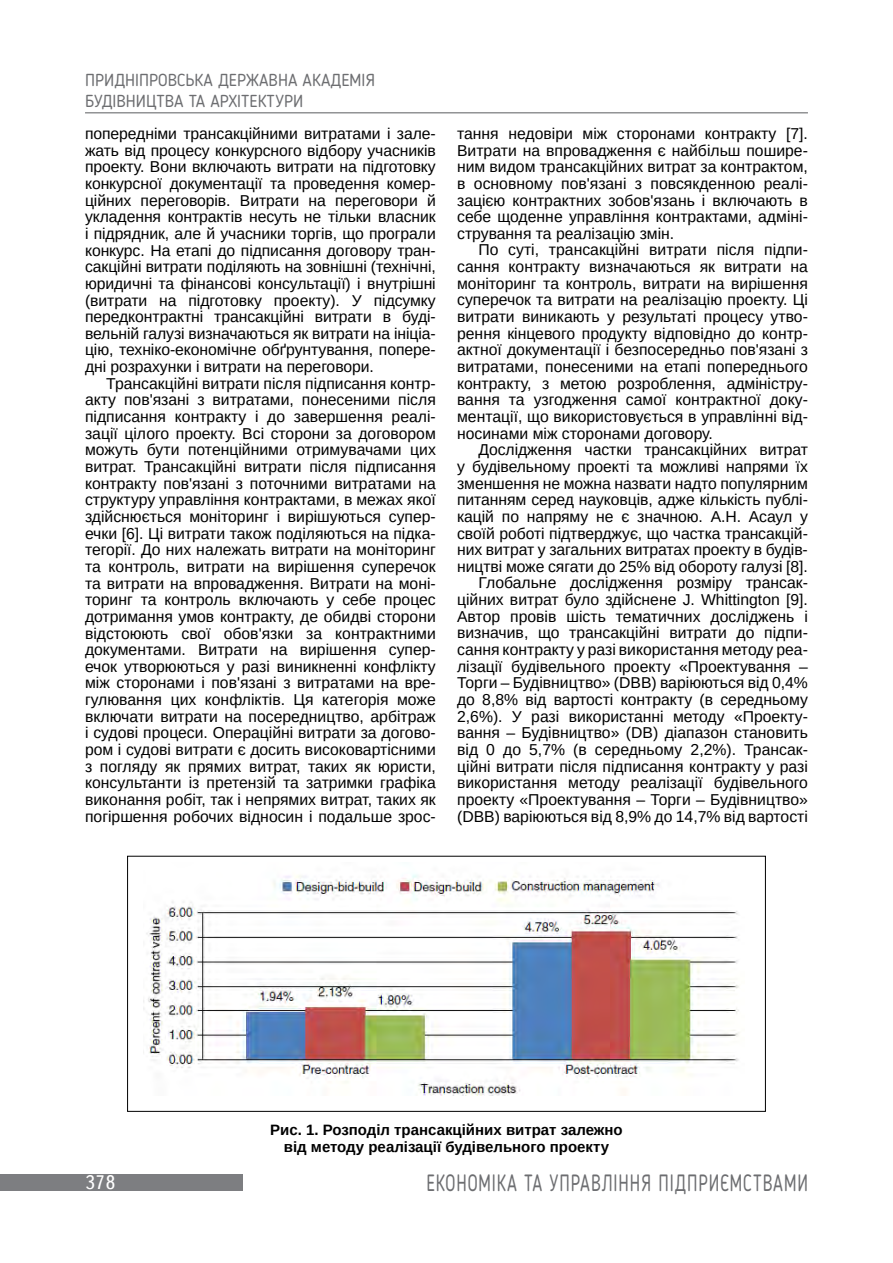
<style>
.page{position:relative;width:893px;height:1263px;background:#fff}
.page>*{position:absolute;margin:0;border:0;box-sizing:border-box;transform-origin:0 0}
.t1{font:23.4px "Blogger Sans";letter-spacing:.05em;color:#6d6e71;scale:.77 1}
.t2{font:19.5px "Ukrainian Text";color:#fff}
.t3{font:17.25px/20.7px "Blogger Sans";color:#6d6e71}
.t4{font:15.75px/16.6px "Arimo";color:#000;text-align:justify}
.t5{font:700 15px/16.5px "Arimo";color:#000;text-align:center}
</style>
<div class="page">
<hr style="left:85px;top:112px;width:723px;height:1px;background:#6d6e71">
<div style="left:0;top:1173px;width:242px;height:17px;background:#7d7e81"></div>
<img style="left:146px;top:874px;width:593px;height:222px">
<p class="t3" style="left:85px;top:69px;width:291px">ПРИДНІПРОВСЬКА ДЕРЖАВНА АКАДЕМІЯ<br>БУДІВНИЦТВА ТА АРХІТЕКТУРИ</p>
<p class="t4" style="left:85px;top:125px;width:352px">попередніми трансакційними витратами і зале&shy;жать від процесу конкурсного відбору учасників проекту. Вони включають витрати на підготовку конкурсної документації та проведення комер&shy;ційних переговорів. Витрати на переговори й укладення контрактів несуть не тільки власник і підрядник, але й учасники торгів, що програли конкурс. На етапі до підписання договору тран&shy;сакційні витрати поділяють на зовнішні (технічні, юридичні та фінансові консультації) і внутрішні (витрати на підготовку проекту). У підсумку передконтрактні трансакційні витрати в буді&shy;вельній галузі визначаються як витрати на ініціа&shy;цію, техніко-економічне обґрунтування, попере&shy;дні розрахунки і витрати на переговори.</p>
<p class="t4" style="left:85px;top:375px;width:352px;text-indent:21px">Трансакційні витрати після підписання контр&shy;акту пов'язані з витратами, понесеними після підписання контракту і до завершення реалі&shy;зації цілого проекту. Всі сторони за договором можуть бути потенційними отримувачами цих витрат. Трансакційні витрати після підписання контракту пов'язані з поточними витратами на структуру управління контрактами, в межах якої здійснюється моніторинг і вирішуються супер&shy;ечки [6]. Ці витрати також поділяються на підка&shy;тегорії. До них належать витрати на моніторинг та контроль, витрати на вирішення суперечок та витрати на впровадження. Витрати на моні&shy;торинг та контроль включають у себе процес дотримання умов контракту, де обидві сторони відстоюють свої обов'язки за контрактними документами. Витрати на вирішення супер&shy;ечок утворюються у разі виникненні конфлікту між сторонами і пов'язані з витратами на вре&shy;гулювання цих конфліктів. Ця категорія може включати витрати на посередництво, арбітраж і судові процеси. Операційні витрати за догово&shy;ром і судові витрати є досить високовартісними з погляду як прямих витрат, таких як юристи, консультанти із претензій та затримки графіка виконання робіт, так і непрямих витрат, таких як погіршення робочих відносин і подальше зрос-</p>
<p class="t4" style="left:457px;top:125px;width:352px">тання недовіри між сторонами контракту [7].<br>Витрати на впровадження є найбільш пошире&shy;ним видом трансакційних витрат за контрактом, в основному пов'язані з повсякденною реалі&shy;зацією контрактних зобов'язань і включають в себе щоденне управління контрактами, адміні&shy;стрування та реалізацію змін.</p>
<p class="t4" style="left:457px;top:242px;width:352px;text-indent:21px">По суті, трансакційні витрати після підпи&shy;сання контракту визначаються як витрати на моніторинг та контроль, витрати на вирішення суперечок та витрати на реалізацію проекту. Ці витрати виникають у результаті процесу утво&shy;рення кінцевого продукту відповідно до контр&shy;актної документації і безпосередньо пов'язані з витратами, понесеними на етапі попереднього контракту, з метою розроблення, адміністру&shy;вання та узгодження самої контрактної доку&shy;ментації, що використовується в управлінні від&shy;носинами між сторонами договору.</p>
<p class="t4" style="left:457px;top:442px;width:352px;text-align:right">Дослідження частки трансакційних витрат<br>у будівельному проекті та можливі напрями їх зменшення не можна назвати надто популярним питанням серед науковців, адже кількість публі&shy;кацій по напряму не є значною. А.Н. Асаул у своїй роботі підтверджує, що частка трансакцій&shy;них витрат у загальних витратах проекту в будів&shy;ництві може сягати до 25% від обороту галузі [8].<br>Глобальне дослідження розміру трансак&shy;ційних витрат було здійснене J. Whittington [9].<br>Автор провів шість тематичних досліджень і визначив, що трансакційні витрати до підпи&shy;сання контракту у разі використання методу реа&shy;лізації будівельного проекту «Проектування – Торги – Будівництво» (DBB) варіюються від 0,4% до 8,8% від вартості контракту (в середньому 2,6%). У разі використанні методу «Проекту&shy;вання – Будівництво» (DB) діапазон становить від 0 до 5,7% (в середньому 2,2%). Трансак&shy;ційні витрати після підписання контракту у разі використання методу реалізації будівельного проекту «Проектування – Торги – Будівництво» (DBB) варіюються від 8,9% до 14,7% від вартості</p>
<p class="t5" style="left:270px;top:1122px;width:354px">Рис. 1. Розподіл трансакційних витрат залежно від методу реалізації будівельного проекту</p>
<p class="t2" style="left:85px;top:1172px;width:32px">378</p>
<h1 class="t1" style="left:426px;top:1168px;width:497px">ЕКОНОМІКА ТА УПРАВЛІННЯ ПІДПРИЄМСТВАМИ</h1>
</div>
